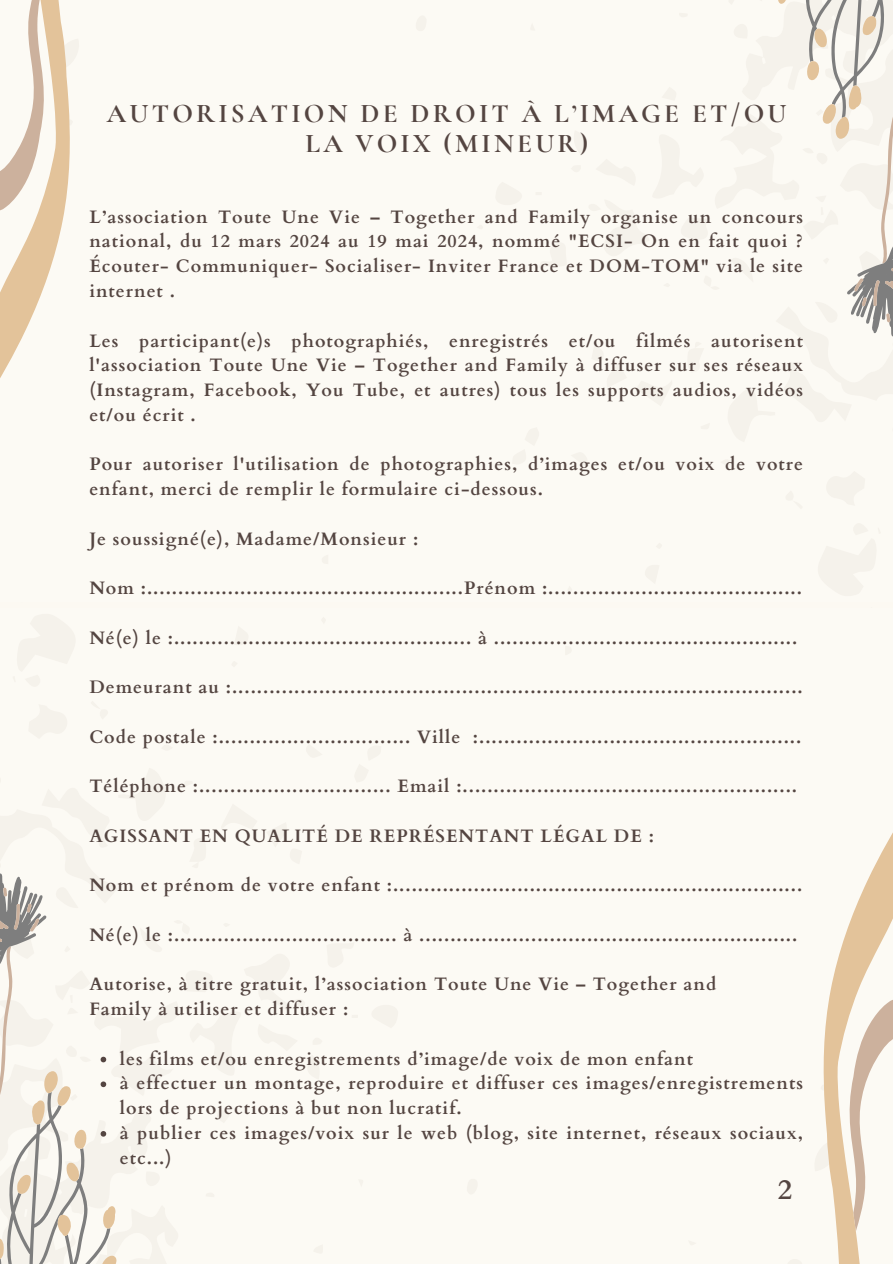
<style>
.page{position:relative;width:893px;height:1264px;background:#fff}
.page>*{position:absolute;margin:0;border:0;box-sizing:border-box;transform-origin:0 0}
.t1{font:700 28.2px "Cardo";color:#544541}
.t2{font:700 27px/30.3px "Cormorant Garamond";letter-spacing:.12em;color:#544541;text-align:center}
.t3{font:700 18px/24.8px "Cardo";letter-spacing:.055em;color:#544541}
</style>
<div class="page">
<div style="left:0;top:608px;width:892px;height:655px;background:#fcfaf4"></div>
<div style="left:535px;top:736px;width:357px;height:527px;background:#fcfaf4"></div>
<div style="left:0;top:0;width:892px;height:608px;background:#fcfaf4"></div>
<svg style="left:645px;top:0;width:247px;height:336px"></svg>
<svg style="left:0;top:0;width:358px;height:473px;fill:#fcfaf4"></svg>
<svg style="left:0;top:873px;width:248px;height:390px"></svg>
<p class="t2" style="left:107px;top:98px;width:681px">AUTORISATION DE DROIT À L’IMAGE ET/OU<br>LA VOIX (MINEUR)</p>
<h1 class="t3" style="left:89px;top:205px;width:715px;text-align:justify">L’association Toute Une Vie – Together and Family organise un concours national, du 12 mars 2024 au 19 mai 2024, nommé "ECSI- On en fait quoi ?<br>Écouter- Communiquer- Socialiser- Inviter France et DOM-TOM" via le site internet .</h1>
<h3 class="t3" style="left:89px;top:328px;width:715px;text-align:justify">Les participant(e)s photographiés, enregistrés et/ou filmés autorisent l'association Toute Une Vie – Together and Family à diffuser sur ses réseaux (Instagram, Facebook, You Tube, et autres) tous les supports audios, vidéos et/ou écrit .</h3>
<h3 class="t3" style="left:89px;top:452px;width:715px">Pour autoriser l'utilisation de photographies, d’images et/ou voix de votre enfant, merci de remplir le formulaire ci-dessous.</h3>
<h3 class="t3" style="left:89px;top:526px;width:330px">Je soussigné(e), Madame/Monsieur :</h3>
<h3 class="t3" style="left:89px;top:576px;width:714px">Nom :...................................................Prénom :.........................................</h3>
<h3 class="t3" style="left:89px;top:625px;width:709px">Né(e) le :................................................ à .................................................</h3>
<h3 class="t3" style="left:89px;top:675px;width:715px">Demeurant au :............................................................................................</h3>
<h3 class="t3" style="left:89px;top:724px;width:713px">Code postale :............................... Ville :....................................................</h3>
<h3 class="t3" style="left:89px;top:774px;width:709px">Téléphone :............................... Email :......................................................</h3>
<h3 class="t3" style="left:89px;top:823px;width:566px">AGISSANT EN QUALITÉ DE REPRÉSENTANT LÉGAL DE :</h3>
<h2 class="t3" style="left:89px;top:873px;width:714px">Nom et prénom de votre enfant :..................................................................</h2>
<h3 class="t3" style="left:89px;top:922px;width:709px">Né(e) le :.................................... à .............................................................</h3>
<h3 class="t3" style="left:89px;top:972px;width:628px">Autorise, à titre gratuit, l’association Toute Une Vie – Together and<br>Family à utiliser et diffuser :</h3>
<h3 class="t3" style="left:120px;top:1046px;width:574px">les films et/ou enregistrements d’image/de voix de mon enfant</h3>
<p class="t3" style="left:120px;top:1071px;width:684px">à effectuer un montage, reproduire et diffuser ces images/enregistrements lors de projections à but non lucratif.</p>
<p class="t3" style="left:120px;top:1120px;width:684px">à publier ces images/voix sur le web (blog, site internet, réseaux sociaux, etc...)</p>
<p class="t1" style="left:777px;top:1170px;width:16px">2</p>
</div>
